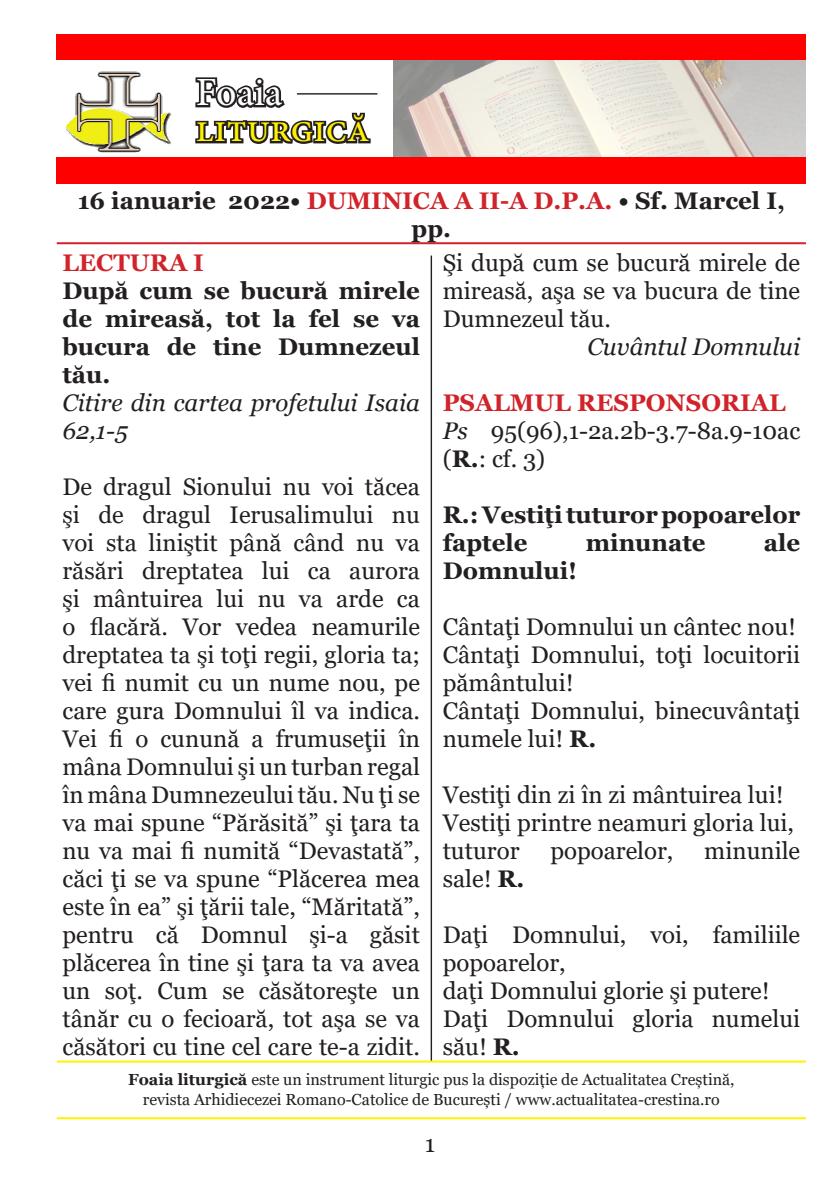
<style>
.page{position:relative;width:840px;height:1191px;background:#fff}
.page>*{position:absolute;margin:0;border:0;box-sizing:border-box;transform-origin:0 0}
.t1{font:40px "Minion Pro";color:#fff101}
.t2{font:40px "Minion Pro";color:#fff}
.t3{font:24px/28px "Georgia";color:#231f20}
.t4{font:700 24px/28px "Georgia";color:#231f20;text-align:justify}
.t5{font:italic 24px/28px "Georgia";color:#231f20}
.t6{font:700 24px "Georgia";color:#d1232a}
.t7{font:16px/19.2px "Georgia";color:#231f20;text-align:center}
.s1{color:#d1232a}
.s2{font-style:italic}
.s3{font-weight:700}
</style>
<div class="page">
<div style="left:57px;top:158px;width:748px;height:26px;background:#f00"></div>
<hr style="left:57px;top:242px;width:748px;height:2px;background:#d1232a">
<hr style="left:57px;top:1117px;width:748px;height:2px;background:#fff101">
<hr style="left:57px;top:1060px;width:748px;height:2px;background:#fff101">
<img style="left:393px;top:60px;width:412px;height:119px">
<img style="left:57px;top:71px;width:115px;height:87px">
<div style="left:57px;top:34px;width:748px;height:26px;background:#f00"></div>
<svg style="left:195px;top:77px;width:176px;height:67px"></svg>
<hr style="left:297px;top:93px;width:80px;height:2px;background:#231f20">
<hr style="left:430px;top:255px;width:2px;height:805px;background:#231f20">
<h1 class="t2" style="left:196px;top:66px;width:88px">Foaia</h1>
<h1 class="t1" style="left:196px;top:102px;width:175px">liturgică</h1>
<p class="t4" style="left:78px;top:187px;width:708px;text-align:center">16 ianuarie 2022• <span class="s1">DUMINICA A II-A D.P.A.</span> • Sf. Marcel I, pp.</p>
<p class="t6" style="left:62px;top:247px;width:143px">LECTURA I</p>
<p class="t4" style="left:62px;top:276px;width:359px">După cum se bucură mirele de mireasă, tot la fel se va bucura de tine Dumnezeul tău.</p>
<p class="t5" style="left:62px;top:388px;width:359px">Citire din cartea profetului Isaia<br>62,1-5</p>
<p class="t3" style="left:62px;top:473px;width:359px;text-align:justify">De dragul Sionului nu voi tăcea şi de dragul Ierusalimului nu voi sta liniştit până când nu va răsări dreptatea lui ca aurora şi mântuirea lui nu va arde ca o flacără. Vor vedea neamurile dreptatea ta şi toţi regii, gloria ta; vei fi numit cu un nume nou, pe care gura Domnului îl va indica.<br>Vei fi o cunună a frumuseţii în mâna Domnului şi un turban regal în mâna Dumnezeului tău. Nu ţi se va mai spune “Părăsită” şi ţara ta nu va mai fi numită “Devastată”, căci ţi se va spune “Plăcerea mea este în ea” şi ţării tale, “Măritată”, pentru că Domnul şi-a găsit plăcerea în tine şi ţara ta va avea un soţ. Cum se căsătoreşte un tânăr cu o fecioară, tot aşa se va căsători cu tine cel care te-a zidit.</p>
<p class="t3" style="left:442px;top:249px;width:359px;text-align:justify">Şi după cum se bucură mirele de mireasă, aşa se va bucura de tine Dumnezeul tău.</p>
<p class="t5" style="left:587px;top:333px;width:214px">Cuvântul Domnului</p>
<p class="t6" style="left:442px;top:387px;width:344px">PSALMUL RESPONSORIAL</p>
<p class="t3" style="left:442px;top:417px;width:359px"><span class="s2">Ps</span> 95(96),1-2a.2b-3.7-8a.9-10ac (<span class="s3">R.</span>: cf. 3)</p>
<p class="t4" style="left:442px;top:501px;width:359px">R.: Vestiţi tuturor popoarelor faptele</p>
<p class="t4" style="left:585px;top:529px;width:121px">minunate</p>
<p class="t4" style="left:763px;top:529px;width:38px">ale</p>
<p class="t4" style="left:442px;top:557px;width:136px">Domnului!</p>
<p class="t3" style="left:442px;top:613px;width:355px">Cântaţi Domnului un cântec nou!</p>
<p class="t3" style="left:442px;top:641px;width:359px">Cântaţi Domnului, toţi locuitorii pământului!</p>
<p class="t3" style="left:442px;top:697px;width:359px">Cântaţi Domnului, binecuvântaţi numele lui! <span class="s3">R.</span></p>
<p class="t3" style="left:442px;top:781px;width:342px">Vestiţi din zi în zi mântuirea lui!</p>
<p class="t3" style="left:442px;top:809px;width:353px">Vestiţi printre neamuri gloria lui,</p>
<p class="t3" style="left:442px;top:837px;width:78px">tuturor</p>
<p class="t3" style="left:550px;top:837px;width:124px">popoarelor,</p>
<p class="t3" style="left:704px;top:837px;width:97px">minunile</p>
<p class="t3" style="left:442px;top:865px;width:83px">sale! <span class="s3">R.</span></p>
<p class="t3" style="left:442px;top:921px;width:359px">Daţi Domnului, voi, familiile popoarelor,</p>
<p class="t3" style="left:442px;top:977px;width:328px">daţi Domnului glorie şi putere!</p>
<p class="t3" style="left:442px;top:1005px;width:359px">Daţi Domnului gloria numelui său! <span class="s3">R.</span></p>
<p class="t7" style="left:128px;top:1070px;width:607px"><span class="s3">Foaia liturgică</span> este un instrument liturgic pus la dispoziție de Actualitatea Creștină, revista Arhidiecezei Romano-Catolice de București / www.actualitatea-crestina.ro</p>
<p class="t3" style="left:424px;top:1130px;width:12px">1</p>
</div>
